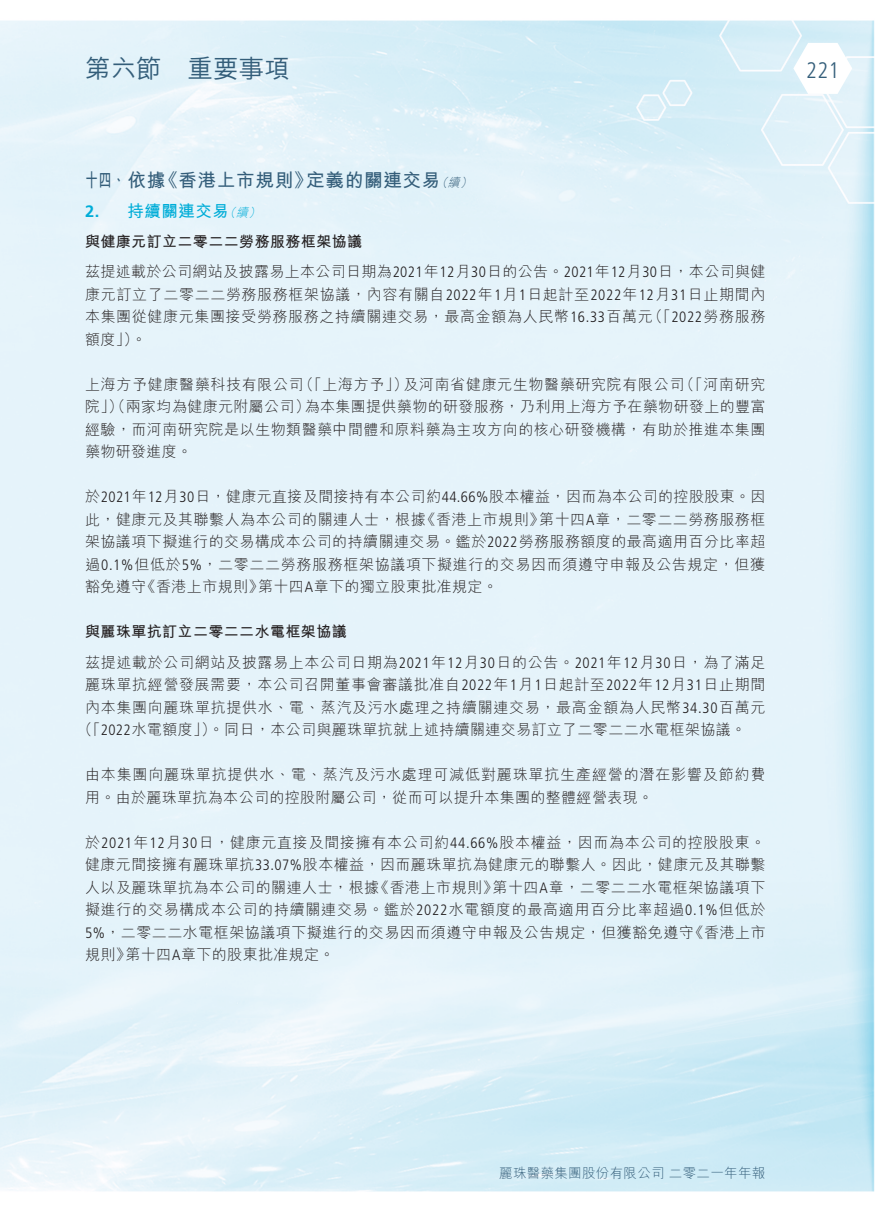
<style>
.page{position:relative;width:893px;height:1212px;background:#fff}
.page>*{position:absolute;margin:0;border:0;box-sizing:border-box;transform-origin:0 0}
.t1{font:500 25.5px "M Hei HK";letter-spacing:.005em;color:#345e7a}
.t2{font:300 condensed 22.5px "Frutiger LT Std";color:#345e7a}
.t3{font:700 18.75px "M Hei HK";letter-spacing:.03em;color:#345e7a;scale:.7 1}
.t4{font:700 16.5px "M Hei HK";letter-spacing:.03em;color:#00add8}
.t5{font:300 15px/22.5px "M Hei HK";letter-spacing:.035em;color:#231f20;text-align:justify}
.t6{font:300 15px/22.5px "M Hei HK";letter-spacing:.055em;color:#231f20}
.t7{font:300 13.5px "M Hei HK";letter-spacing:.025em;color:#345e7a}
.s1{font-weight:300;font-style:italic;font-size:12px}
.s2{font-family:"Frutiger LT Std"}
.s3{font-weight:700}
.s4{font-family:"Frutiger LT Std";font-stretch:condensed}
</style>
<div class="page">
<svg style="left:793px;top:43px;width:59px;height:51px"></svg>
<h1 class="t1" style="left:85px;top:50px;width:206px">第六節 重要事項</h1>
<h2 class="t2" style="left:806px;top:58px;width:35px">221</h2>
<p class="t3" style="left:85px;top:166px;width:558px">十四、依據《香港上市規則》定義的關連交易<span class="s1">（續）</span></p>
<p class="t4" style="left:85px;top:199px;width:179px"><span class="s2">2.</span> 持續關連交易<span class="s1">（續）</span></p>
<p class="t5" style="left:85px;top:226px;width:682px;line-height:30.2px"><span class="s3">與健康元訂立二零二二勞務服務框架協議<br></span>茲提述載於公司網站及披露易上本公司日期為<span class="s4">2021</span>年<span class="s4">12</span>月<span class="s4">30</span>日的公告。<span class="s4">2021</span>年<span class="s4">12</span>月<span class="s4">30</span>日，本公司與健</p>
<p class="t5" style="left:85px;top:283px;width:682px">康元訂立了二零二二勞務服務框架協議，內容有關自<span class="s4">2022</span>年<span class="s4">1</span>月<span class="s4">1</span>日起計至<span class="s4">2022</span>年<span class="s4">12</span>月<span class="s4">31</span>日止期間內本集團從健康元集團接受勞務服務之持續關連交易，最高金額為人民幣<span class="s4">16.33</span>百萬元（「<span class="s4">2022</span>勞務服務額度」）。</p>
<p class="t5" style="left:85px;top:373px;width:682px">上海方予健康醫藥科技有限公司（「上海方予」）及河南省健康元生物醫藥研究院有限公司（「河南研究院」）（兩家均為健康元附屬公司）為本集團提供藥物的研發服務，乃利用上海方予在藥物研發上的豐富經驗，而河南研究院是以生物類醫藥中間體和原料藥為主攻方向的核心研發機構，有助於推進本集團藥物研發進度。</p>
<p class="t5" style="left:85px;top:485px;width:682px">於<span class="s4">2021</span>年<span class="s4">12</span>月<span class="s4">30</span>日，健康元直接及間接持有本公司約<span class="s4">44.66%</span>股本權益，因而為本公司的控股股東。因此，健康元及其聯繫人為本公司的關連人士，根據《香港上市規則》第十四<span class="s4">A</span>章，二零二二勞務服務框架協議項下擬進行的交易構成本公司的持續關連交易。鑑於<span class="s4">2022</span>勞務服務額度的最高適用百分比率超過<span class="s4">0.1%</span>但低於<span class="s4">5%</span>，二零二二勞務服務框架協議項下擬進行的交易因而須遵守申報及公告規定，但獲豁免遵守《香港上市規則》第十四<span class="s4">A</span>章下的獨立股東批准規定。</p>
<p class="t5" style="left:85px;top:616px;width:682px;line-height:30.2px"><span class="s3">與麗珠單抗訂立二零二二水電框架協議<br></span>茲提述載於公司網站及披露易上本公司日期為<span class="s4">2021</span>年<span class="s4">12</span>月<span class="s4">30</span>日的公告。<span class="s4">2021</span>年<span class="s4">12</span>月<span class="s4">30</span>日，為了滿足</p>
<p class="t5" style="left:85px;top:673px;width:682px">麗珠單抗經營發展需要，本公司召開董事會審議批准自<span class="s4">2022</span>年<span class="s4">1</span>月<span class="s4">1</span>日起計至<span class="s4">2022</span>年<span class="s4">12</span>月<span class="s4">31</span>日止期間</p>
<p class="t5" style="left:85px;top:695px;width:682px">內本集團向麗珠單抗提供水、電、蒸汽及污水處理之持續關連交易，最高金額為人民幣<span class="s4">34.30</span>百萬元</p>
<p class="t5" style="left:78px;top:718px;width:670px">（「<span class="s4">2022</span>水電額度」）。同日，本公司與麗珠單抗就上述持續關連交易訂立了二零二二水電框架協議。</p>
<p class="t6" style="left:85px;top:763px;width:682px">由本集團向麗珠單抗提供水、電、蒸汽及污水處理可減低對麗珠單抗生產經營的潛在影響及節約費用。由於麗珠單抗為本公司的控股附屬公司，從而可以提升本集團的整體經營表現。</p>
<p class="t5" style="left:85px;top:830px;width:682px">於<span class="s4">2021</span>年<span class="s4">12</span>月<span class="s4">30</span>日，健康元直接及間接擁有本公司約<span class="s4">44.66%</span>股本權益，因而為本公司的控股股東。健康元間接擁有麗珠單抗<span class="s4">33.07%</span>股本權益，因而麗珠單抗為健康元的聯繫人。因此，健康元及其聯繫人以及麗珠單抗為本公司的關連人士，根據《香港上市規則》第十四<span class="s4">A</span>章，二零二二水電框架協議項下擬進行的交易構成本公司的持續關連交易。鑑於<span class="s4">2022</span>水電額度的最高適用百分比率超過<span class="s4">0.1%</span>但低於<span class="s4">5%</span>，二零二二水電框架協議項下擬進行的交易因而須遵守申報及公告規定，但獲豁免遵守《香港上市規則》第十四<span class="s4">A</span>章下的股東批准規定。</p>
<p class="t7" style="left:499px;top:1166px;width:268px">麗珠醫藥集團股份有限公司二零二一年年報</p>
</div>
